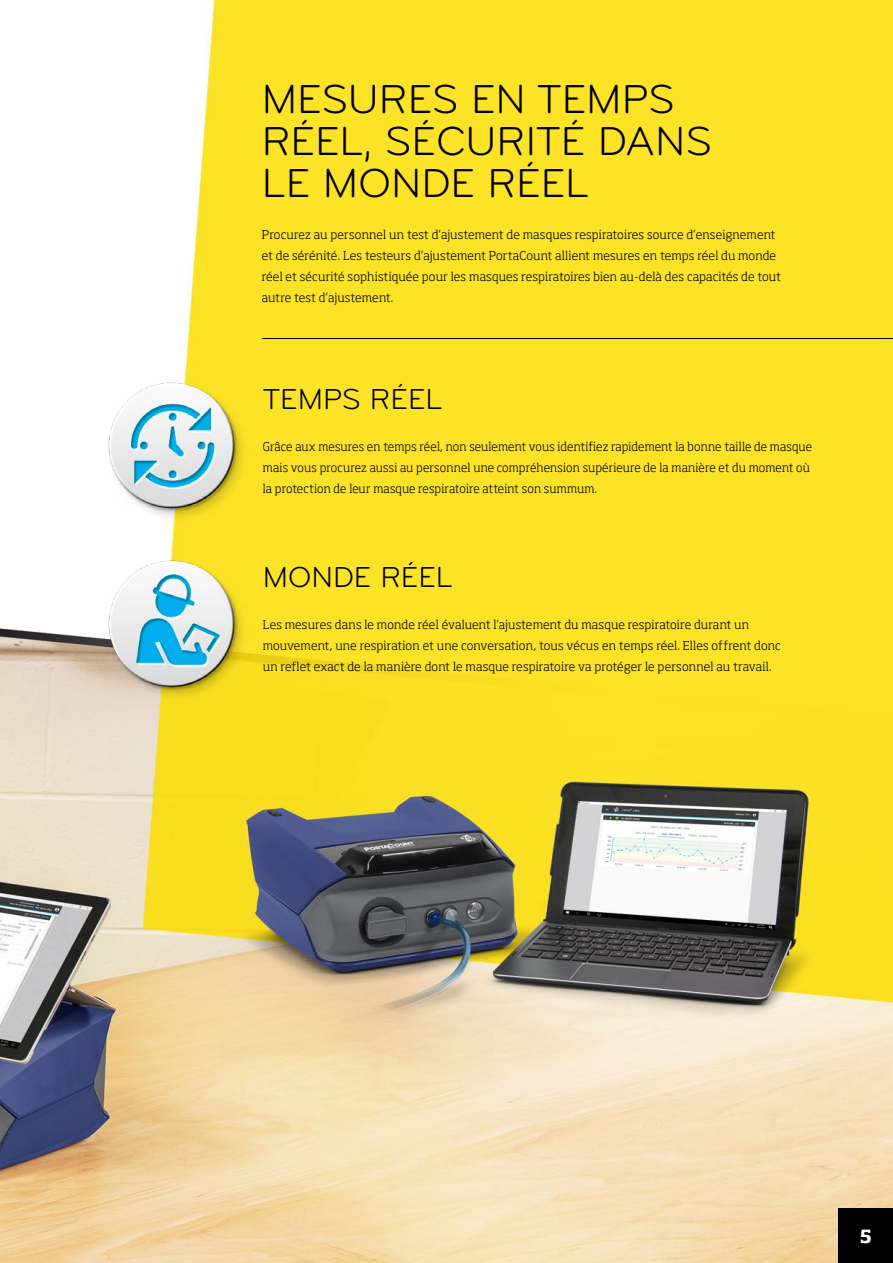
<style>
.page{position:relative;width:893px;height:1263px;background:#fff}
.page>*{position:absolute;margin:0;border:0;box-sizing:border-box;transform-origin:0 0}
.t1{font:42px/42px "Bryant";color:#000}
.t2{font:30px "Bryant";color:#000}
.t3{font:700 18px "Soho Std";color:#fff}
.t4{font:300 12px/21px "Soho Std";letter-spacing:.01em;color:#000}
</style>
<div class="page">
<img style="left:0;top:0;width:893px;height:1263px">
<div style="left:840px;top:1209px;width:53px;height:54px;background:#000"></div>
<img style="left:105px;top:558px;width:145px;height:145px">
<hr style="left:262px;top:338px;width:631px;height:1px;background:#000">
<img style="left:106px;top:379px;width:144px;height:145px">
<h1 class="t1" style="left:262px;top:78px;width:452px">MESURES EN TEMPS<br>RÉEL, SÉCURITÉ DANS<br>LE MONDE RÉEL</h1>
<p class="t4" style="left:262px;top:223px;width:521px">Procurez au personnel un test d’ajustement de masques respiratoires source d’enseignement et de sérénité. Les testeurs d’ajustement PortaCount allient mesures en temps réel du monde réel et sécurité sophistiquée pour les masques respiratoires bien au-delà des capacités de tout autre test d’ajustement.</p>
<h2 class="t2" style="left:263px;top:382px;width:181px">TEMPS RÉEL</h2>
<p class="t4" style="left:263px;top:436px;width:551px">Grâce aux mesures en temps réel, non seulement vous identifiez rapidement la bonne taille de masque mais vous procurez aussi au personnel une compréhension supérieure de la manière et du moment où la protection de leur masque respiratoire atteint son summum.</p>
<h2 class="t2" style="left:263px;top:560px;width:192px">MONDE RÉEL</h2>
<p class="t4" style="left:263px;top:614px;width:519px">Les mesures dans le monde réel évaluent l’ajustement du masque respiratoire durant un mouvement, une respiration et une conversation, tous vécus en temps réel. Elles offrent donc un reflet exact de la manière dont le masque respiratoire va protéger le personnel au travail.</p>
<h3 class="t3" style="left:860px;top:1225px;width:13px">5</h3>
</div>
